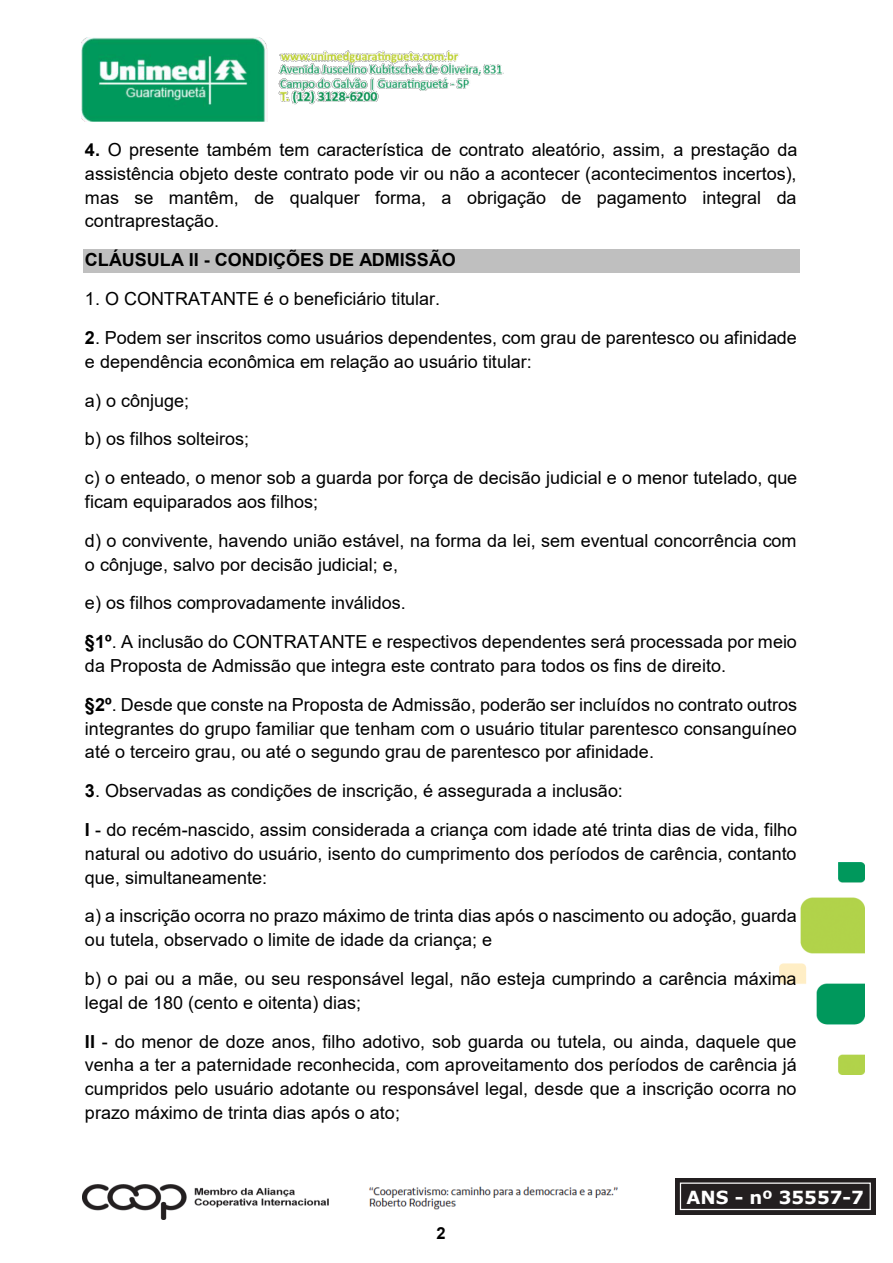
<style>
.page{position:relative;width:893px;height:1263px;background:#fff}
.page>*{position:absolute;margin:0;border:0;box-sizing:border-box;transform-origin:0 0}
.t1{font:18px/23.9px "Arial";color:#000}
.t2{font:700 18px "Arial";color:#000}
.t3{font:700 18px "Verdana";color:#fff}
.t4{font:700 16.5px "Arial";color:#000}
.s1{font-weight:700}
</style>
<div class="page">
<img style="left:278px;top:50px;width:226px;height:55px">
<img style="left:780px;top:862px;width:84px;height:212px">
<img style="left:81px;top:37px;width:186px;height:85px">
<img style="left:82px;top:1185px;width:246px;height:34px">
<img style="left:369px;top:1186px;width:249px;height:24px">
<div style="left:675px;top:1178px;width:201px;height:37px;background:#231f20"></div>
<div style="left:680px;top:1182px;width:191px;height:28px;border:1px solid #fff"></div>
<img style="left:681px;top:1184px;width:189px;height:25px">
<div style="left:83px;top:250px;width:717px;height:23px;background:#bfbfbf"></div>
<p class="t1" style="left:85px;top:138px;width:714px;text-align:justify"><span class="s1">4.</span> O presente também tem característica de contrato aleatório, assim, a prestação da assistência objeto deste contrato pode vir ou não a acontecer (acontecimentos incertos), mas se mantêm, de qualquer forma, a obrigação de pagamento integral da contraprestação.</p>
<p class="t2" style="left:85px;top:247px;width:372px">CLÁUSULA II - CONDIÇÕES DE ADMISSÃO</p>
<p class="t1" style="left:85px;top:287px;width:357px">1. O CONTRATANTE é o beneficiário titular.</p>
<p class="t1" style="left:85px;top:326px;width:713px"><span class="s1">2</span>. Podem ser inscritos como usuários dependentes, com grau de parentesco ou afinidade e dependência econômica em relação ao usuário titular:</p>
<p class="t1" style="left:85px;top:381px;width:714px;line-height:38.8px">a) o cônjuge;<br>b) os filhos solteiros;<br>c) o enteado, o menor sob a guarda por força de decisão judicial e o menor tutelado, que</p>
<p class="t1" style="left:85px;top:482px;width:713px;line-height:38.7px">ficam equiparados aos filhos;<br>d) o convivente, havendo união estável, na forma da lei, sem eventual concorrência com</p>
<p class="t1" style="left:85px;top:545px;width:713px;line-height:38.8px">o cônjuge, salvo por decisão judicial; e,<br>e) os filhos comprovadamente inválidos.<br><span class="s1">§1º</span>. A inclusão do CONTRATANTE e respectivos dependentes será processada por meio</p>
<p class="t1" style="left:85px;top:646px;width:714px;line-height:38.8px">da Proposta de Admissão que integra este contrato para todos os fins de direito.<br><span class="s1">§2º</span>. Desde que conste na Proposta de Admissão, poderão ser incluídos no contrato outros</p>
<p class="t1" style="left:85px;top:716px;width:713px">integrantes do grupo familiar que tenham com o usuário titular parentesco consanguíneo até o terceiro grau, ou até o segundo grau de parentesco por afinidade.</p>
<p class="t1" style="left:85px;top:771px;width:714px;line-height:38.7px"><span class="s1">3</span>. Observadas as condições de inscrição, é assegurada a inclusão:<br><span class="s1">I</span> - do recém-nascido, assim considerada a criança com idade até trinta dias de vida, filho</p>
<p class="t1" style="left:85px;top:842px;width:713px">natural ou adotivo do usuário, isento do cumprimento dos períodos de carência, contanto que, simultaneamente:</p>
<p class="t1" style="left:85px;top:904px;width:713px">a) a inscrição ocorra no prazo máximo de trinta dias após o nascimento ou adoção, guarda ou tutela, observado o limite de idade da criança; e</p>
<p class="t1" style="left:85px;top:967px;width:713px">b) o pai ou a mãe, ou seu responsável legal, não esteja cumprindo a carência máxima legal de 180 (cento e oitenta) dias;</p>
<p class="t1" style="left:85px;top:1029px;width:713px;text-align:justify"><span class="s1">II</span> - do menor de doze anos, filho adotivo, sob guarda ou tutela, ou ainda, daquele que venha a ter a paternidade reconhecida, com aproveitamento dos períodos de carência já cumpridos pelo usuário adotante ou responsável legal, desde que a inscrição ocorra no prazo máximo de trinta dias após o ato;</p>
<p class="t4" style="left:437px;top:1221px;width:11px">2</p>
<p class="t3" style="left:686px;top:1185px;width:179px">ANS - nº 35557-7</p>
</div>
